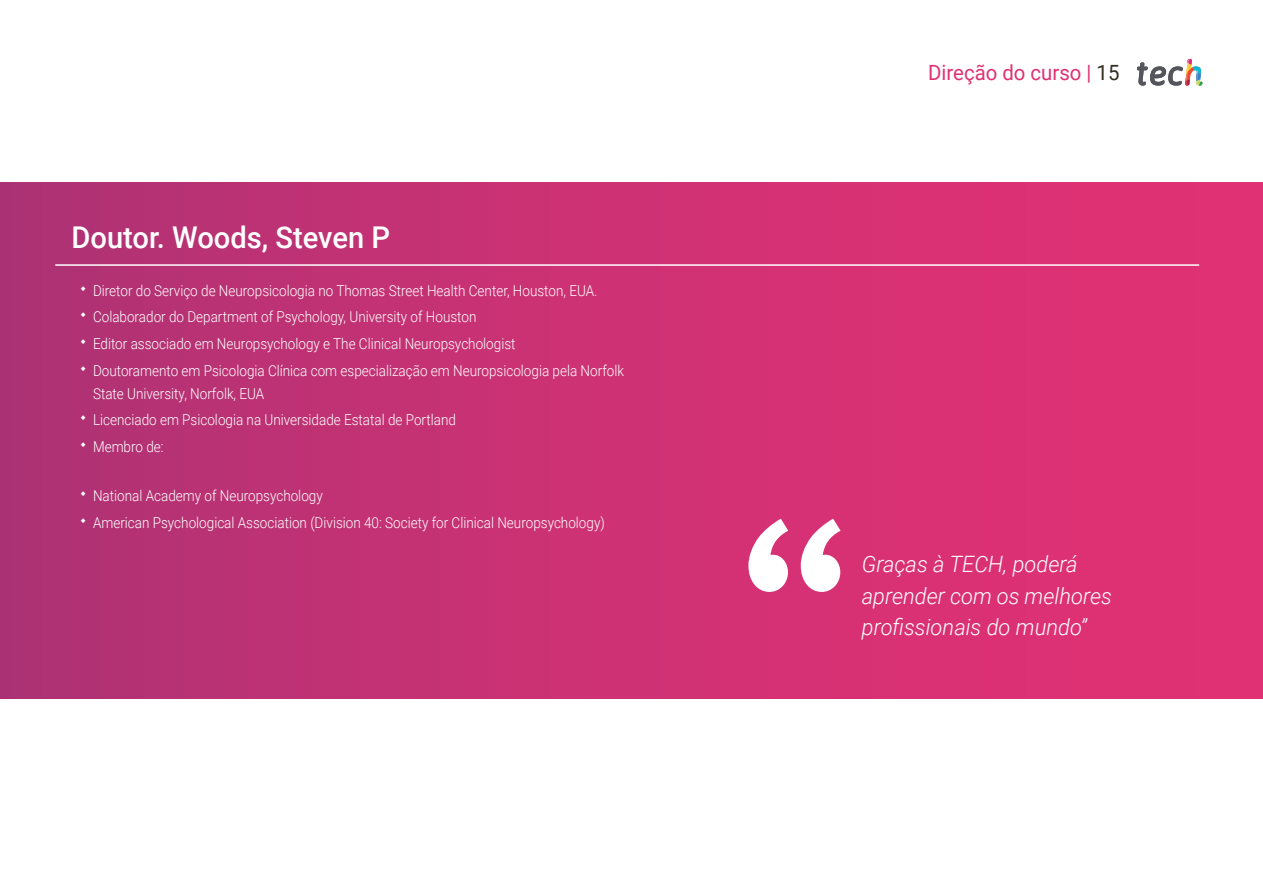
<style>
.page{position:relative;width:1263px;height:893px;background:#fff}
.page>*{position:absolute;margin:0;border:0;box-sizing:border-box;transform-origin:0 0}
.t1{font:500 30px "Roboto";color:#fff}
.t2{font:italic 300 22.5px/31.5px "Roboto";color:#fff}
.t3{font:21px "Roboto";color:#df3174}
.t4{font:300 15px/26.7px "Roboto";color:#fff;scale:.9 1}
.s1{color:#312e20}
</style>
<div class="page">
<div style="left:0;top:182px;width:1263px;height:516px;background:linear-gradient(to right,#b13274,#e63174)"></div>
<hr style="left:55px;top:264px;width:1144px;height:2px;background:#fff">
<svg style="left:1137px;top:59px;width:65px;height:27px"></svg>
<svg style="left:748px;top:519px;width:92px;height:73px"></svg>
<svg style="left:81px;top:286px;width:5px;height:5px"></svg>
<svg style="left:81px;top:313px;width:5px;height:5px"></svg>
<svg style="left:81px;top:339px;width:5px;height:5px"></svg>
<svg style="left:81px;top:366px;width:5px;height:5px"></svg>
<svg style="left:81px;top:415px;width:5px;height:5px"></svg>
<svg style="left:81px;top:442px;width:5px;height:5px"></svg>
<svg style="left:81px;top:491px;width:5px;height:5px"></svg>
<svg style="left:81px;top:518px;width:5px;height:5px"></svg>
<h1 class="t1" style="left:71px;top:216px;width:320px">Doutor. Woods, Steven P</h1>
<p class="t4" style="left:93px;top:276px;width:591px">Diretor do Serviço de Neuropsicologia no Thomas Street Health Center, Houston, EUA.<br>Colaborador do Department of Psychology, University of Houston<br>Editor associado em Neuropsychology e The Clinical Neuropsychologist<br>Doutoramento em Psicologia Clínica com especialização em Neuropsicologia pela Norfolk</p>
<p class="t4" style="left:93px;top:379px;width:405px">State University, Norfolk, EUA<br>Licenciado em Psicologia na Universidade Estatal de Portland<br>Membro de:</p>
<p class="t4" style="left:93px;top:482px;width:570px">National Academy of Neuropsychology<br>American Psychological Association (Division 40: Society for Clinical Neuropsychology)</p>
<h3 class="t3" style="left:928px;top:57px;width:193px">Direção do curso | <span class="s1">15</span></h3>
<h2 class="t2" style="left:862px;top:548px;width:252px">Graças à TECH, poderá aprender com os melhores profissionais do mundo”</h2>
</div>
